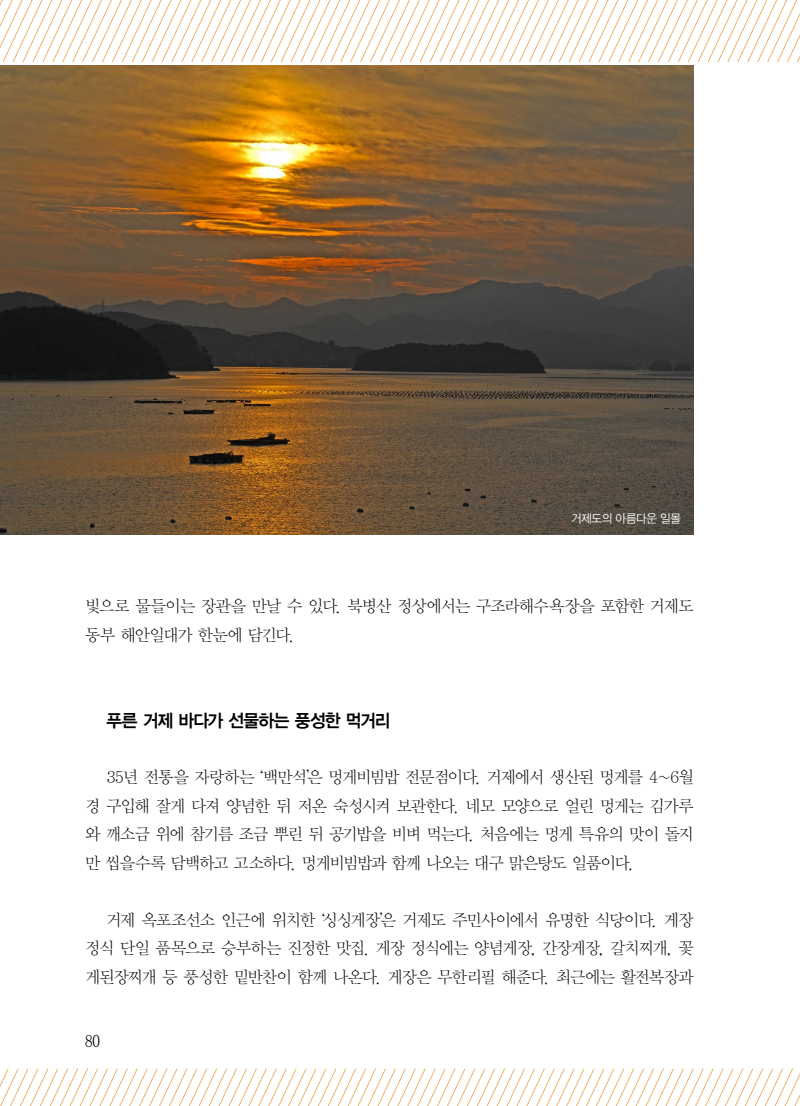
<style>
.page{position:relative;width:800px;height:1106px;background:#fff}
.page>*{position:absolute;margin:0;border:0;box-sizing:border-box;transform-origin:0 0}
.t1{font:18px "YDVYGO34";letter-spacing:-.05em;color:#000;scale:.95 1}
.t2{font:16.5px/28.5px "YDVY Mj O31";letter-spacing:-.05em;color:#000;text-align:justify}
.t3{font:16.5px "YDVY Mj O520";color:#000}
.t4{font:12px "YDVYGO32";letter-spacing:-.025em;color:#fff;scale:.95 1}
</style>
<div class="page">
<svg style="left:0;top:0;width:799px;height:63px"></svg>
<svg style="left:0;top:1068px;width:799px;height:38px"></svg>
<img style="left:0;top:65px;width:693px;height:469px">
<p class="t4" style="left:571px;top:511px;width:117px">거제도의 아름다운 일몰</p>
<p class="t2" style="left:85px;top:592px;width:610px">빛으로 물들이는 장관을 만날 수 있다. 북병산 정상에서는 구조라해수욕장을 포함한 거제도 동부 해안일대가 한눈에 담긴다.</p>
<p class="t1" style="left:106px;top:710px;width:300px">푸른 거제 바다가 선물하는 풍성한 먹거리</p>
<p class="t2" style="left:85px;top:763px;width:610px;text-indent:21px">35년 전통을 자랑하는 ‘백만석’은 멍게비빔밥 전문점이다. 거제에서 생산된 멍게를 4~6월 경 구입해 잘게 다져 양념한 뒤 저온 숙성시켜 보관한다. 네모 모양으로 얼린 멍게는 김가루 와 깨소금 위에 참기름 조금 뿌린 뒤 공기밥을 비벼 먹는다. 처음에는 멍게 특유의 맛이 돌지 만 씹을수록 담백하고 고소하다. 멍게비빔밥과 함께 나오는 대구 맑은탕도 일품이다.</p>
<p class="t2" style="left:85px;top:905px;width:610px;text-indent:21px">거제 옥포조선소 인근에 위치한 ‘싱싱게장’은 거제도 주민사이에서 유명한 식당이다. 게장 정식 단일 품목으로 승부하는 진정한 맛집. 게장 정식에는 양념게장, 간장게장, 갈치찌개, 꽃 게된장찌개 등 풍성한 밑반찬이 함께 나온다. 게장은 무한리필 해준다. 최근에는 활전복장과</p>
<p class="t3" style="left:85px;top:1031px;width:16px">80</p>
</div>
